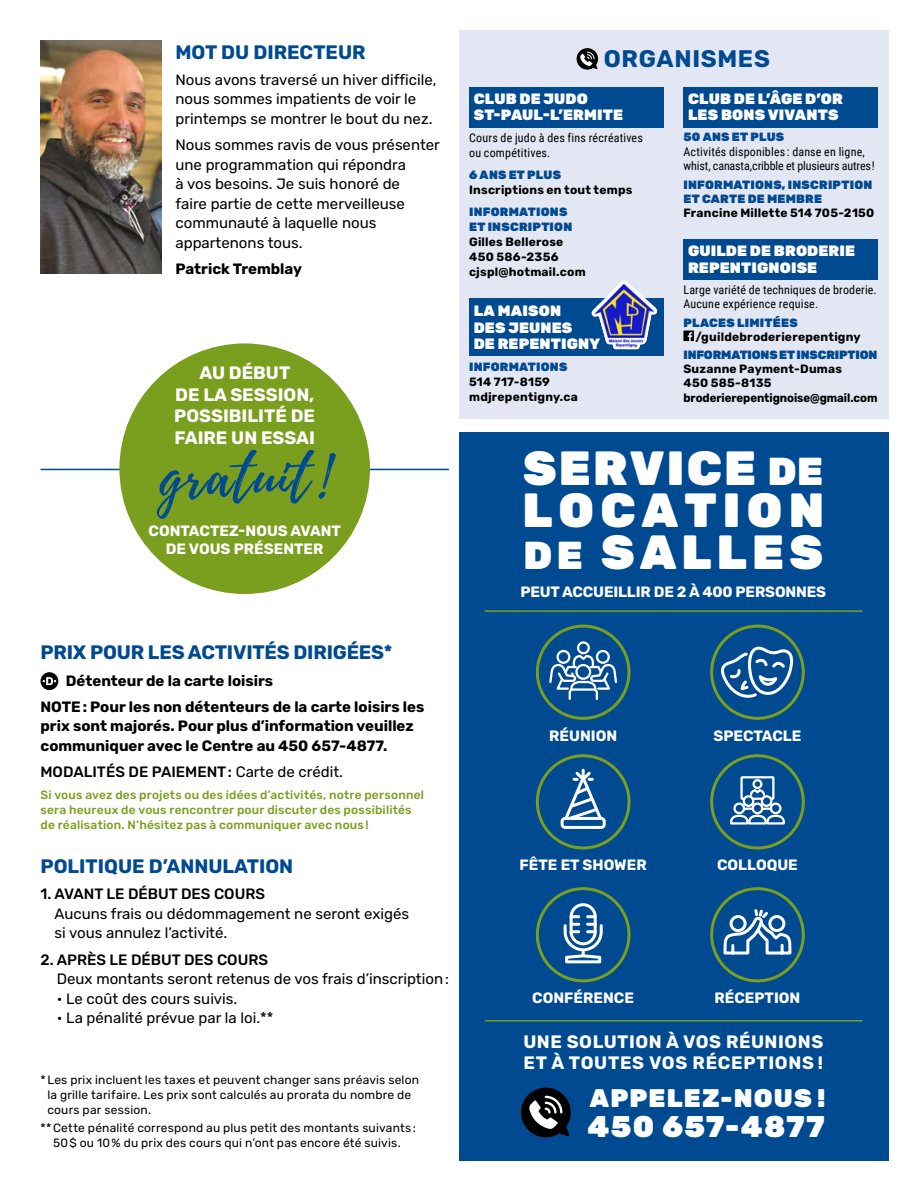
<style>
.page{position:relative;width:918px;height:1188px;background:#fff}
.page>*{position:absolute;margin:0;border:0;box-sizing:border-box;transform-origin:0 0}
.t1{font:57px "Playlist Script";letter-spacing:.04em;color:#004a91}
.t2{font:900 48px/42px "Rubik";letter-spacing:.11em;color:#fff;text-align:justify}
.t3{font:900 30px "Rubik";letter-spacing:.04em;color:#fff}
.t4{font:900 25.5px "Rubik";letter-spacing:.045em;color:#fff}
.t5{font:700 24px "Rubik";letter-spacing:.025em;color:#004a91}
.t6{font:700 19.5px "Rubik";letter-spacing:-.005em;color:#004a91}
.t7{font:700 18px/21px "Rubik";letter-spacing:.03em;color:#fff}
.t8{font:700 18px/21.6px "Rubik";letter-spacing:.01em;color:#fff;text-align:center}
.t9{font:15px/19.5px "Rubik";color:#000}
.t10{font:700 15px/26.2px "Rubik";color:#000}
.t11{font:700 15px/18px "Rubik";color:#fff;text-align:center}
.t12{font:900 15px/16.5px "Rubik";letter-spacing:.01em;color:#fff}
.t13{font:500 15px "Rubik";color:#000}
.t14{font:12px/15px "Rubik";letter-spacing:.015em;color:#000}
.t15{font:12px/14.2px "Roboto Condensed";letter-spacing:.015em;color:#000}
.t16{font:500 12px/15px "Rubik";letter-spacing:.015em;color:#7a9e1e}
.t17{font:700 12px/15px "Rubik";letter-spacing:.02em;color:#000}
.t18{font:900 12px/15px "Rubik";letter-spacing:.015em;color:#004a91}
.t19{font:700 12px/14.2px "Rubik";color:#000}
.t20{font:900 12px "Rubik";letter-spacing:-.015em;color:#004a91}
.s1{font-weight:400}
.s2{font-size:39px}
</style>
<div class="page">
<div style="left:459px;top:432px;width:429px;height:729px;background:#004a91"></div>
<div style="left:459px;top:30px;width:429px;height:389px;background:#e3e6f3"></div>
<img style="left:40px;top:40px;width:122px;height:234px">
<div style="left:41px;top:672px;width:17px;height:18px;background:#000;border-radius:50%"></div>
<svg style="left:43px;top:677px;width:13px;height:8px"></svg>
<hr style="left:40px;top:469px;width:409px;height:1px;background:#004a91">
<hr style="left:485px;top:610px;width:378px;height:2px;background:#7a9e1e">
<hr style="left:485px;top:1020px;width:378px;height:2px;background:#7a9e1e">
<div style="left:119px;top:343px;width:251px;height:251px;background:#7a9e1e;border-radius:50%"></div>
<div style="left:710px;top:625px;width:95px;height:95px;border:3px solid #7a9e1e;border-radius:50%"></div>
<svg style="left:721px;top:647px;width:72px;height:51px"></svg>
<div style="left:536px;top:625px;width:95px;height:95px;border:3px solid #7a9e1e;border-radius:50%"></div>
<div style="left:577px;top:641px;width:13px;height:13px;border:2px solid #fff;border-radius:50%"></div>
<svg style="left:548px;top:649px;width:70px;height:52px"></svg>
<div style="left:536px;top:754px;width:95px;height:95px;border:3px solid #7a9e1e;border-radius:50%"></div>
<svg style="left:561px;top:769px;width:45px;height:60px"></svg>
<div style="left:710px;top:754px;width:95px;height:95px;border:3px solid #7a9e1e;border-radius:50%"></div>
<svg style="left:730px;top:776px;width:55px;height:49px"></svg>
<div style="left:536px;top:887px;width:95px;height:95px;border:3px solid #7a9e1e;border-radius:50%"></div>
<svg style="left:564px;top:903px;width:39px;height:60px"></svg>
<div style="left:710px;top:887px;width:95px;height:95px;border:3px solid #7a9e1e;border-radius:50%"></div>
<svg style="left:722px;top:907px;width:71px;height:48px"></svg>
<svg style="left:521px;top:1088px;width:50px;height:49px"></svg>
<svg style="left:577px;top:48px;width:21px;height:22px"></svg>
<div style="left:469px;top:87px;width:194px;height:40px;background:#004a91"></div>
<div style="left:469px;top:299px;width:194px;height:57px;background:#004a91"></div>
<div style="left:683px;top:87px;width:195px;height:40px;background:#004a91"></div>
<div style="left:683px;top:239px;width:195px;height:41px;background:#004a91"></div>
<svg style="left:683px;top:331px;width:11px;height:10px"></svg>
<svg style="left:591px;top:281px;width:67px;height:35px"></svg>
<img style="left:593px;top:282px;width:63px;height:67px">
<h3 class="t6" style="left:176px;top:41px;width:192px">MOT DU DIRECTEUR</h3>
<p class="t9" style="left:176px;top:70px;width:263px">Nous avons traversé un hiver difficile, nous sommes impatients de voir le printemps se montrer le bout du nez.</p>
<p class="t9" style="left:176px;top:136px;width:266px">Nous sommes ravis de vous présenter une programmation qui répondra<br>à vos besoins. Je suis honoré de<br>faire partie de cette merveilleuse communauté à laquelle nous appartenons tous.</p>
<p class="t10" style="left:176px;top:256px;width:128px">Patrick Tremblay</p>
<p class="t8" style="left:174px;top:363px;width:142px">AU DÉBUT<br>DE LA SESSION,<br>POSSIBILITÉ DE<br>FAIRE UN ESSAI</p>
<h1 class="t1" style="left:160px;top:436px;width:170px">gratuit!</h1>
<p class="t11" style="left:149px;top:522px;width:194px">CONTACTEZ-NOUS AVANT<br>DE VOUS PRÉSENTER</p>
<h3 class="t6" style="left:40px;top:641px;width:354px">PRIX POUR LES ACTIVITÉS DIRIGÉES*</h3>
<p class="t10" style="left:40px;top:668px;width:385px;text-indent:25px">Détenteur de la carte loisirs<br>NOTE: Pour les non détenteurs de la carte loisirs les</p>
<p class="t10" style="left:40px;top:717px;width:375px;line-height:19.5px">prix sont majorés. Pour plus d’information veuillez communiquer avec le Centre au 450 657-4877.</p>
<p class="t13" style="left:40px;top:763px;width:304px">MODALITÉS DE PAIEMENT: <span class="s1">Carte de crédit.</span></p>
<p class="t16" style="left:40px;top:788px;width:385px">Si vous avez des projets ou des idées d’activités, notre personnel sera heureux de vous rencontrer pour discuter des possibilités de réalisation. N’hésitez pas à communiquer avec nous!</p>
<h3 class="t6" style="left:40px;top:855px;width:254px">POLITIQUE D’ANNULATION</h3>
<p class="t13" style="left:40px;top:886px;width:226px">1. AVANT LE DÉBUT DES COURS</p>
<p class="t9" style="left:55px;top:904px;width:356px">Aucuns frais ou dédommagement ne seront exigés si vous annulez l’activité.</p>
<p class="t13" style="left:40px;top:951px;width:229px">2. APRÈS LE DÉBUT DES COURS</p>
<p class="t9" style="left:57px;top:970px;width:394px">Deux montants seront retenus de vos frais d’inscription:</p>
<p class="t9" style="left:57px;top:989px;width:182px">• Le coût des cours suivis.</p>
<p class="t9" style="left:57px;top:1009px;width:218px">• La pénalité prévue par la loi.**</p>
<p class="t14" style="left:47px;top:1073px;width:373px;text-indent:-7px">* Les prix incluent les taxes et peuvent changer sans préavis selon la grille tarifaire. Les prix sont calculés au prorata du nombre de cours par session.</p>
<p class="t14" style="left:40px;top:1121px;width:377px;text-align:center">** Cette pénalité correspond au plus petit des montants suivants:<br>50$ ou 10% du prix des cours qui n’ont pas encore été suivis.</p>
<h3 class="t5" style="left:604px;top:45px;width:168px">ORGANISMES</h3>
<p class="t12" style="left:474px;top:91px;width:151px">CLUB DE JUDO<br>ST-PAUL-L’ERMITE</p>
<p class="t15" style="left:469px;top:130px;width:175px;line-height:15px">Cours de judo à des fins récréatives ou compétitives.</p>
<p class="t18" style="left:469px;top:168px;width:94px">6 ANS ET PLUS</p>
<p class="t17" style="left:469px;top:183px;width:165px">Inscriptions en tout temps</p>
<p class="t18" style="left:469px;top:204px;width:105px">INFORMATIONS<br>ET INSCRIPTION</p>
<p class="t17" style="left:469px;top:234px;width:118px">Gilles Bellerose<br>450 586-2356 cjspl@hotmail.com</p>
<p class="t12" style="left:474px;top:303px;width:128px">LA MAISON<br>DES JEUNES<br>DE REPENTIGNY</p>
<p class="t18" style="left:469px;top:359px;width:100px">INFORMATIONS</p>
<p class="t17" style="left:469px;top:374px;width:110px">514 717-8159 mdjrepentigny.ca</p>
<p class="t12" style="left:688px;top:91px;width:157px">CLUB DE L’ÂGE D’OR<br>LES BONS VIVANTS</p>
<p class="t18" style="left:683px;top:130px;width:102px">50 ANS ET PLUS</p>
<p class="t15" style="left:683px;top:144px;width:193px">Activités disponibles : danse en ligne, whist, canasta,cribble et plusieurs autres !</p>
<p class="t18" style="left:683px;top:178px;width:190px;line-height:14.2px">INFORMATIONS, INSCRIPTION<br>ET CARTE DE MEMBRE</p>
<p class="t17" style="left:683px;top:206px;width:192px">Francine Millette 514 705-2150</p>
<p class="t12" style="left:688px;top:243px;width:169px">GUILDE DE BRODERIE<br>REPENTIGNOISE</p>
<p class="t15" style="left:683px;top:282px;width:195px">Large variété de techniques de broderie.<br>Aucune expérience requise.</p>
<p class="t18" style="left:683px;top:316px;width:116px">PLACES LIMITÉES</p>
<p class="t17" style="left:695px;top:330px;width:167px">/guildebroderierepentigny</p>
<p class="t20" style="left:683px;top:348px;width:196px">INFORMATIONS ET INSCRIPTION</p>
<p class="t19" style="left:683px;top:362px;width:196px">Suzanne Payment-Dumas<br>450 585-8135 broderierepentignoise@gmail.com</p>
<h2 class="t2" style="left:522px;top:449px;width:303px">SERVICE <span class="s2">DE </span>LOCATION <span class="s2">DE</span> SALLES</h2>
<p class="t11" style="left:520px;top:583px;width:307px">PEUT ACCUEILLIR DE 2 À 400 PERSONNES</p>
<p class="t11" style="left:549px;top:727px;width:69px">RÉUNION</p>
<p class="t11" style="left:713px;top:727px;width:90px">SPECTACLE</p>
<p class="t11" style="left:520px;top:856px;width:129px">FÊTE ET SHOWER</p>
<p class="t11" style="left:717px;top:856px;width:82px">COLLOQUE</p>
<p class="t11" style="left:532px;top:989px;width:103px">CONFÉRENCE</p>
<p class="t11" style="left:715px;top:989px;width:87px">RÉCEPTION</p>
<p class="t7" style="left:523px;top:1032px;width:301px">UNE SOLUTION À VOS RÉUNIONS<br>ET À TOUTES VOS RÉCEPTIONS !</p>
<h3 class="t4" style="left:590px;top:1083px;width:237px">APPELEZ-NOUS !</h3>
<h3 class="t3" style="left:587px;top:1109px;width:239px">450 657-4877</h3>
</div>
